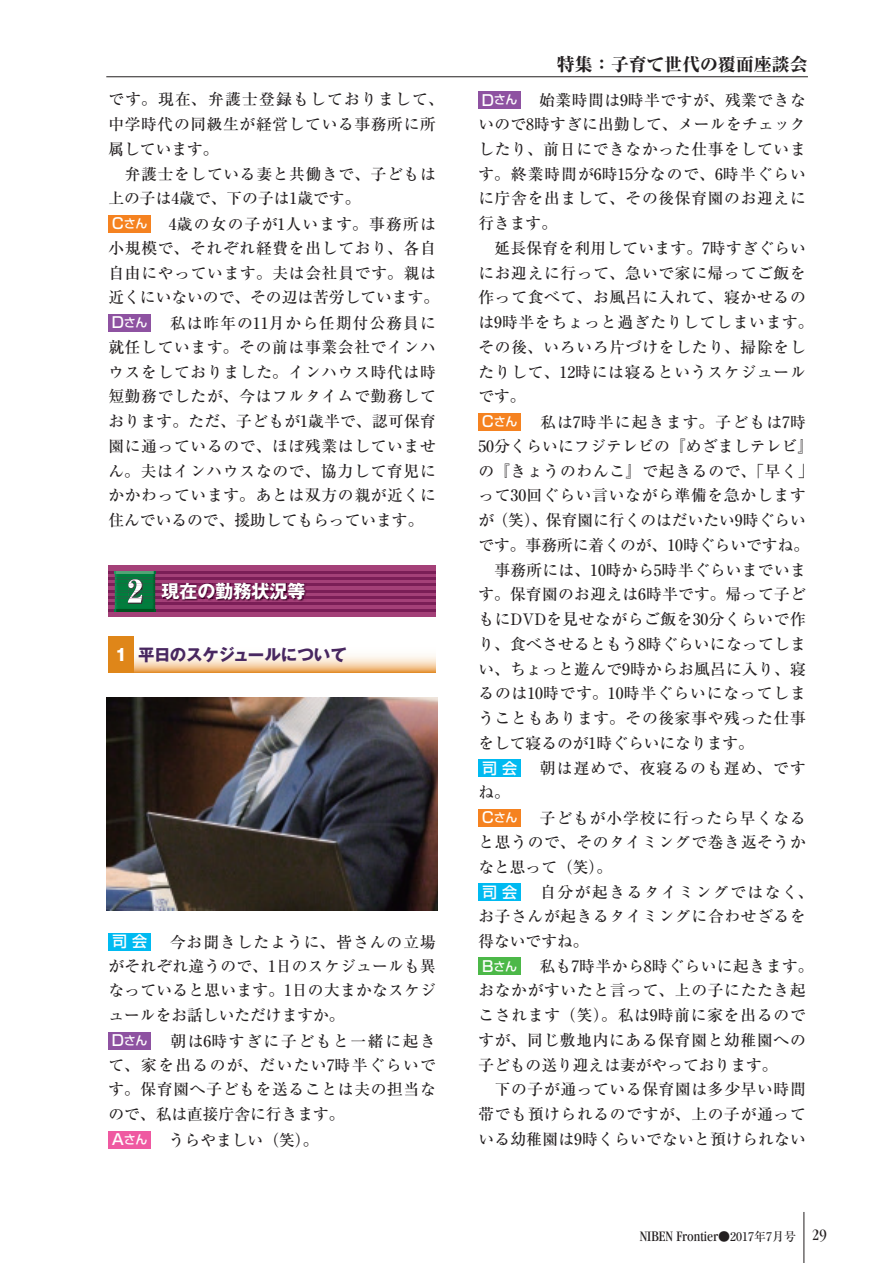
<style>
.page{position:relative;width:893px;height:1263px;background:#fff}
.page>*{position:absolute;margin:0;border:0;box-sizing:border-box;transform-origin:0 0}
.t1{font:18px "Ryumin Pro Heavy 90 pv RKSJ H";color:#231f20}
.t2{font:18px "Gothic MB101 Pro Bold 90 pv RKSJ H";color:#fff}
.t3{font:16.5px "Gothic MB101 Pro Bold 90 pv RKSJ H";letter-spacing:-.02em;color:#482760}
.t4{font:15.75px/24.8px "Ryumin Pro Medium 90 pv RKSJ H";letter-spacing:.045em;color:#231f20}
.t5{font:15.75px/24.8px "Ryumin Pro Medium 90 pv RKSJ H";letter-spacing:.015em;color:#231f20}
.t6{font:condensed 15px "Garamond";color:#231f20}
.s1{font-family:"Shin Go Pro Medium 90 pv RKSJ H";font-size:15px;color:#fff}
.s2{font-family:"Shin Go Pro Medium 90 pv RKSJ H";font-size:12px;color:#fff}
.s3{color:#fff}
.s4{font-family:"Ryumin Pro Medium 90 pv RKSJ H";font-stretch:normal;font-size:12px}
.s5{font-size:16.5px}
</style>
<div class="page">
<div style="left:478px;top:91px;width:43px;height:17px;background:#8e52a1"></div>
<div style="left:478px;top:413px;width:43px;height:17px;background:#f58220"></div>
<div style="left:478px;top:760px;width:43px;height:17px;background:#00baf1"></div>
<div style="left:478px;top:809px;width:43px;height:17px;background:#f58220"></div>
<div style="left:478px;top:883px;width:43px;height:17px;background:#00baf1"></div>
<div style="left:478px;top:958px;width:43px;height:17px;background:#4cb848"></div>
<div style="left:108px;top:215px;width:43px;height:17px;background:#f58220"></div>
<div style="left:108px;top:314px;width:43px;height:17px;background:#8e52a1"></div>
<svg style="left:108px;top:566px;width:328px;height:51px;background:#9c3a72"></svg>
<hr style="left:108px;top:571px;width:328px;height:2px;background:#7b1e57">
<hr style="left:108px;top:577px;width:328px;height:2px;background:#7b1e57">
<hr style="left:108px;top:584px;width:328px;height:2px;background:#7b1e57">
<hr style="left:108px;top:590px;width:328px;height:2px;background:#7b1e57">
<hr style="left:108px;top:596px;width:328px;height:3px;background:#7b1e57">
<hr style="left:108px;top:603px;width:328px;height:2px;background:#7b1e57">
<hr style="left:108px;top:609px;width:328px;height:2px;background:#7b1e57">
<img style="left:115px;top:571px;width:40px;height:40px">
<img style="left:115px;top:577px;width:40px;height:2px">
<img style="left:115px;top:584px;width:40px;height:2px">
<img style="left:115px;top:590px;width:40px;height:2px">
<img style="left:115px;top:596px;width:40px;height:3px">
<img style="left:115px;top:603px;width:40px;height:2px">
<svg style="left:128px;top:579px;width:15px;height:25px"></svg>
<img style="left:162px;top:583px;width:144px;height:18px">
<img style="left:162px;top:584px;width:144px;height:2px">
<img style="left:162px;top:590px;width:144px;height:2px">
<img style="left:162px;top:596px;width:144px;height:3px">
<svg style="left:134px;top:655px;width:302px;height:17px;background:#f5d7b3"></svg>
<div style="left:108px;top:636px;width:26px;height:36px;background:#df8619"></div>
<div style="left:108px;top:933px;width:43px;height:17px;background:#00baf1"></div>
<div style="left:108px;top:1032px;width:43px;height:17px;background:#8e52a1"></div>
<div style="left:108px;top:1131px;width:43px;height:17px;background:#ef59a1"></div>
<img style="left:106px;top:697px;width:332px;height:213px">
<hr style="left:106px;top:77px;width:702px;height:1px;background:#231f20">
<hr style="left:804px;top:1212px;width:1px;height:51px;background:#231f20">
<p class="t4" style="left:108px;top:89px;width:337px">です。現在、弁護士登録もしておりまして、中学時代の同級生が経営している事務所に所属しています。<br>　弁護士をしている妻と共働きで、子どもは上の子は4歳で、下の子は1歳です。<br><span class="s1">C</span><span class="s2">さん</span>　4歳の女の子が1人います。事務所は小規模で、それぞれ経費を出しており、各自自由にやっています。夫は会社員です。親は近くにいないので、その辺は苦労しています。<br><span class="s1">D</span><span class="s2">さん</span>　私は昨年の11月から任期付公務員に就任しています。その前は事業会社でインハウスをしておりました。インハウス時代は時短勤務でしたが、今はフルタイムで勤務しております。ただ、子どもが1歳半で、認可保育園に通っているので、ほぼ残業はしていません。夫はインハウスなので、協力して育児にかかわっています。あとは双方の親が近くに住んでいるので、援助してもらっています。</p>
<p class="t2" style="left:162px;top:584px;width:145px">現在の勤務状況等</p>
<p class="t3" style="left:115px;top:648px;width:233px"><span class="s3">1</span> 平日のスケジュールについて</p>
<p class="t5" style="left:108px;top:931px;width:329px"><span class="s1">司 会</span>　今お聞きしたように、皆さんの立場がそれぞれ違うので、1日のスケジュールも異なっていると思います。1日の大まかなスケジュールをお話しいただけますか。<br><span class="s1">D</span><span class="s2">さん</span>　朝は6時すぎに子どもと一緒に起きて、家を出るのが、だいたい7時半ぐらいです。保育園へ子どもを送ることは夫の担当なので、私は直接庁舎に行きます。<br><span class="s1">A</span><span class="s2">さん</span>　うらやましい（笑）。</p>
<p class="t1" style="left:557px;top:58px;width:253px">特集：子育て世代の覆面座談会</p>
<p class="t4" style="left:478px;top:90px;width:337px"><span class="s1">D</span><span class="s2">さん</span>　始業時間は9時半ですが、残業できないので8時すぎに出勤して、メールをチェックしたり、前日にできなかった仕事をしています。終業時間が6時15分なので、6時半ぐらいに庁舎を出まして、その後保育園のお迎えに行きます。<br>　延長保育を利用しています。7時すぎぐらいにお迎えに行って、急いで家に帰ってご飯を作って食べて、お風呂に入れて、寝かせるのは9時半をちょっと過ぎたりしてしまいます。その後、いろいろ片づけをしたり、掃除をしたりして、12時には寝るというスケジュールです。<br><span class="s1">C</span><span class="s2">さん</span>　私は7時半に起きます。子どもは7時<br>50分くらいにフジテレビの『めざましテレビ』の『きょうのわんこ』で起きるので、「早く」って30回ぐらい言いながら準備を急かしますが（笑）、保育園に行くのはだいたい9時ぐらいです。事務所に着くのが、10時ぐらいですね。　事務所には、10時から5時半ぐらいまでいます。保育園のお迎えは6時半です。帰って子どもにDVDを見せながらご飯を30分くらいで作り、食べさせるともう8時ぐらいになってしまい、ちょっと遊んで9時からお風呂に入り、寝るのは10時です。10時半ぐらいになってしまうこともあります。その後家事や残った仕事をして寝るのが1時ぐらいになります。<br><span class="s1">司 会</span>　朝は遅めで、夜寝るのも遅め、ですね。<br><span class="s1">C</span><span class="s2">さん</span>　子どもが小学校に行ったら早くなると思うので、そのタイミングで巻き返そうかなと思って（笑）。<br><span class="s1">司 会</span>　自分が起きるタイミングではなく、お子さんが起きるタイミングに合わせざるを得ないですね。<br><span class="s1">B</span><span class="s2">さん</span>　私も7時半から8時ぐらいに起きます。おなかがすいたと言って、上の子にたたき起こされます（笑）。私は9時前に家を出るのですが、同じ敷地内にある保育園と幼稚園への子どもの送り迎えは妻がやっております。<br>　下の子が通っている保育園は多少早い時間帯でも預けられるのですが、上の子が通っている幼稚園は9時くらいでないと預けられない</p>
<p class="t6" style="left:640px;top:1230px;width:189px">NIBEN Frontier<span class="s4">●2017年7月号</span> <span class="s5">29</span></p>
</div>
